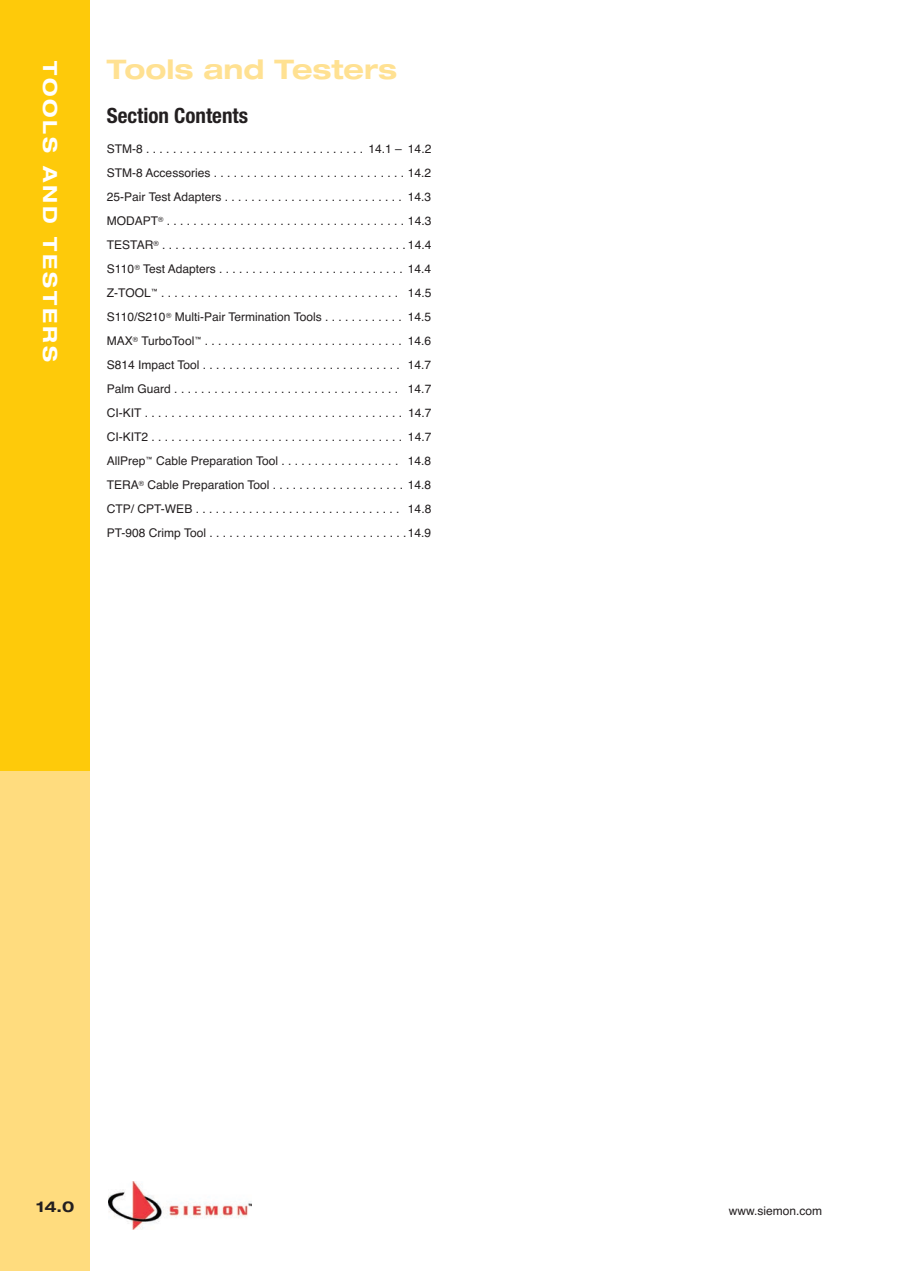
<style>
.page{position:relative;width:905px;height:1271px;background:#fff}
.page>*{position:absolute;margin:0;border:0;box-sizing:border-box;transform-origin:0 0}
.t1{font:700 expanded 27px "Helvetica Neue";color:#ffe192}
.t2{font:700 condensed 21px "Helvetica Neue";color:#231f20}
.t3{font:700 expanded 19.5px "Helvetica Neue";letter-spacing:.15em;color:#fff}
.t4{font:700 expanded 15px "Helvetica Neue";color:#231f20}
.t5{font:12px/24px "Helvetica";color:#231f20;text-align:justify}
</style>
<div class="page">
<div style="left:0;top:426px;width:90px;height:845px;background:#ffdc7e"></div>
<div style="left:0;top:0;width:90px;height:770px;background:#feca0a"></div>
<img style="left:109px;top:1181px;width:142px;height:48px">
<h3 class="t3" style="left:62px;top:61px;width:303px;rotate:90deg">TOOLS AND TESTERS</h3>
<h1 class="t1" style="left:107px;top:52px;width:291px">Tools and Testers</h1>
<h2 class="t2" style="left:107px;top:108px;width:143px">Section Contents</h2>
<p class="t5" style="left:107px;top:138px;width:326px">STM-8 . . . . . . . . . . . . . . . . . . . . . . . . . . . . . . . . . 14.1 – 14.2<br>STM-8 Accessories . . . . . . . . . . . . . . . . . . . . . . . . . . . . . 14.2<br>25-Pair Test Adapters . . . . . . . . . . . . . . . . . . . . . . . . . . . 14.3<br>MODAPT<sup>®</sup> . . . . . . . . . . . . . . . . . . . . . . . . . . . . . . . . . . . . 14.3<br>TESTAR<sup>®</sup> . . . . . . . . . . . . . . . . . . . . . . . . . . . . . . . . . . . . . 14.4<br>S110<sup>®</sup> Test Adapters . . . . . . . . . . . . . . . . . . . . . . . . . . . . 14.4<br>Z-TOOL<sup>™</sup> . . . . . . . . . . . . . . . . . . . . . . . . . . . . . . . . . . . . 14.5<br>S110/S210<sup>®</sup> Multi-Pair Termination Tools . . . . . . . . . . . . 14.5<br>MAX<sup>®</sup> TurboTool<sup>™</sup> . . . . . . . . . . . . . . . . . . . . . . . . . . . . . . 14.6<br>S814 Impact Tool . . . . . . . . . . . . . . . . . . . . . . . . . . . . . . 14.7<br>Palm Guard . . . . . . . . . . . . . . . . . . . . . . . . . . . . . . . . . . 14.7<br>CI-KIT . . . . . . . . . . . . . . . . . . . . . . . . . . . . . . . . . . . . . . . 14.7<br>CI-KIT2 . . . . . . . . . . . . . . . . . . . . . . . . . . . . . . . . . . . . . . 14.7<br>AllPrep<sup>™</sup> Cable Preparation Tool . . . . . . . . . . . . . . . . . . 14.8<br>TERA<sup>®</sup> Cable Preparation Tool . . . . . . . . . . . . . . . . . . . . 14.8<br>CTP/ CPT-WEB . . . . . . . . . . . . . . . . . . . . . . . . . . . . . . . 14.8<br>PT-908 Crimp Tool . . . . . . . . . . . . . . . . . . . . . . . . . . . . . .14.9</p>
<p class="t4" style="left:36px;top:1197px;width:40px">14.0</p>
<p class="t5" style="left:728px;top:1199px;width:95px">www.siemon.com</p>
</div>
